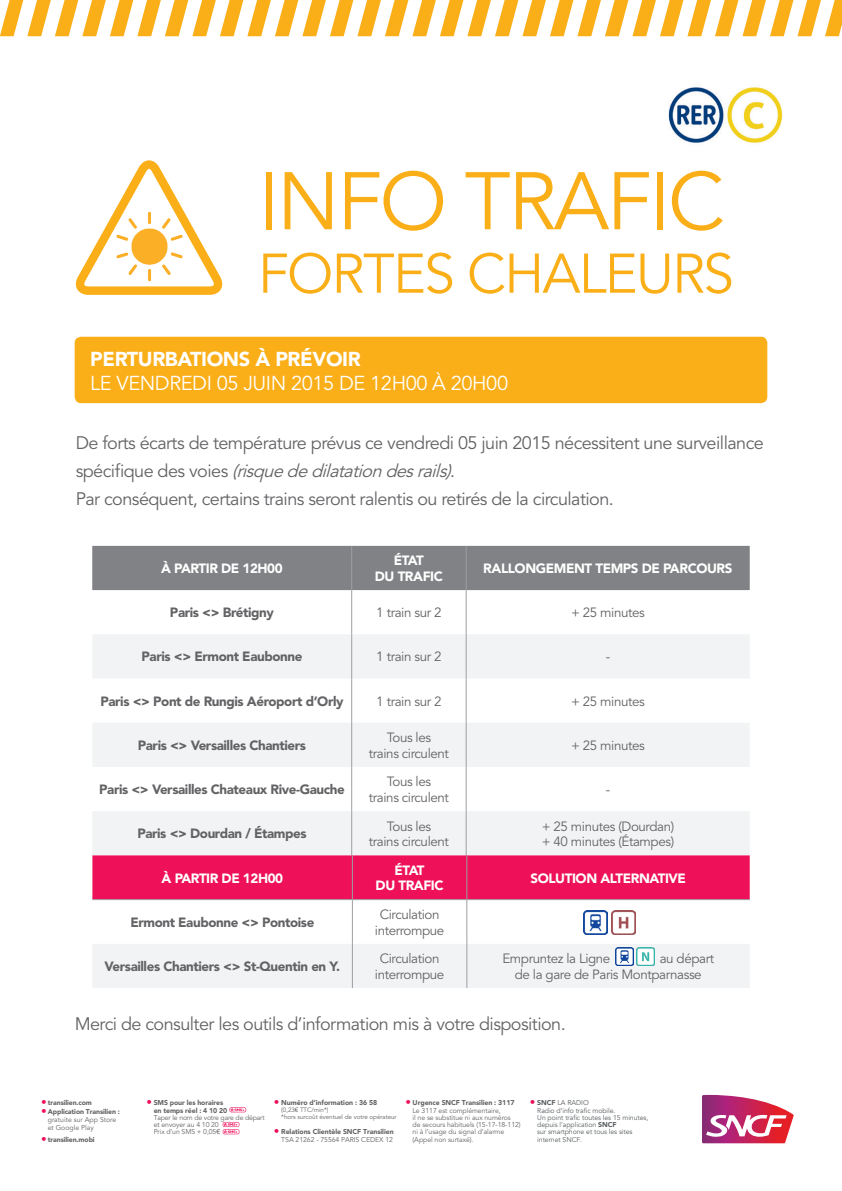
<style>
.page{position:relative;width:842px;height:1191px;background:#fff}
.page>*{position:absolute;margin:0;border:0;box-sizing:border-box;transform-origin:0 0}
.t1{font:20px "Avenir LT Std";letter-spacing:-.02em;color:#fff}
.t2{font:900 20px "Avenir LT Std";letter-spacing:-.02em;color:#fff}
.t3{font:18px/28px "Avenir LT Std";letter-spacing:-.03em;color:#636366}
.t4{font:13.4px/15.6px "Avenir LT Std";letter-spacing:-.03em;color:#636366;text-align:center}
.t5{font:900 13.4px "Avenir LT Std";letter-spacing:-.03em;color:#636366}
.t6{font:900 13.4px "Avenir LT Std";letter-spacing:-.03em;color:#fff}
.t7{font:7px/7.3px "Avenir";letter-spacing:-.01em;color:#636366}
.t8{font:900 7px/8.4px "Avenir";letter-spacing:-.01em;color:#636366}
.t9{font:7px/7.3px "Avenir LT Com";letter-spacing:-.01em;color:#595e61}
.t10{font:6.3px/6.8px "Avenir";letter-spacing:-.01em;color:#636366}
.s1{font-style:italic}
.s2{font-weight:400}
.s3{font-weight:900}
.s4{font-family:"Arial"}
.s5{font-family:"Avenir LT Std"}
</style>
<div class="page">
<div style="left:266px;top:172px;width:6px;height:57px;background:#faaf18"></div>
<svg style="left:285px;top:172px;width:47px;height:57px"></svg>
<svg style="left:345px;top:171px;width:98px;height:60px"></svg>
<svg style="left:466px;top:172px;width:44px;height:57px"></svg>
<svg style="left:516px;top:172px;width:133px;height:57px"></svg>
<div style="left:657px;top:172px;width:6px;height:57px;background:#faaf18"></div>
<svg style="left:672px;top:171px;width:51px;height:60px"></svg>
<svg style="left:263px;top:252px;width:68px;height:42px"></svg>
<svg style="left:337px;top:252px;width:115px;height:42px"></svg>
<svg style="left:470px;top:252px;width:199px;height:42px"></svg>
<svg style="left:677px;top:252px;width:54px;height:42px"></svg>
<svg style="left:75px;top:160px;width:148px;height:135px"></svg>
<img style="left:98px;top:195px;width:102px;height:100px">
<svg style="left:0;top:0;width:842px;height:36px"></svg>
<img style="left:668px;top:87px;width:115px;height:56px">
<div style="left:75px;top:337px;width:692px;height:66px;background:#faaf18;border-radius:6px"></div>
<svg style="left:223px;top:1122px;width:16px;height:12px"></svg>
<svg style="left:229px;top:1107px;width:17px;height:5px"></svg>
<svg style="left:702px;top:1095px;width:92px;height:48px"></svg>
<div style="left:92px;top:546px;width:658px;height:44px;background:#808285"></div>
<svg style="left:93px;top:634px;width:656px;height:221px;fill:#f2f3f4"></svg>
<hr style="left:351px;top:590px;width:1px;height:44px;background:#9d9fa2">
<hr style="left:466px;top:590px;width:1px;height:44px;background:#9d9fa2">
<hr style="left:351px;top:634px;width:1px;height:44px;background:#9d9fa2">
<hr style="left:466px;top:634px;width:1px;height:44px;background:#9d9fa2">
<hr style="left:351px;top:678px;width:1px;height:44px;background:#9d9fa2">
<hr style="left:466px;top:678px;width:1px;height:44px;background:#9d9fa2">
<hr style="left:351px;top:722px;width:1px;height:45px;background:#9d9fa2">
<hr style="left:466px;top:722px;width:1px;height:45px;background:#9d9fa2">
<hr style="left:351px;top:767px;width:1px;height:44px;background:#9d9fa2">
<hr style="left:466px;top:767px;width:1px;height:44px;background:#9d9fa2">
<hr style="left:351px;top:811px;width:1px;height:44px;background:#9d9fa2">
<hr style="left:466px;top:811px;width:1px;height:44px;background:#9d9fa2">
<hr style="left:351px;top:546px;width:1px;height:44px;background:#9d9fa2">
<hr style="left:466px;top:546px;width:1px;height:44px;background:#9d9fa2">
<div style="left:92px;top:855px;width:658px;height:44px;background:#ee1059"></div>
<div style="left:93px;top:943px;width:656px;height:45px;background:#f2f3f4"></div>
<hr style="left:352px;top:900px;width:1px;height:43px;background:#9d9fa2">
<hr style="left:466px;top:900px;width:1px;height:43px;background:#9d9fa2">
<hr style="left:352px;top:943px;width:1px;height:45px;background:#9d9fa2">
<hr style="left:466px;top:943px;width:1px;height:45px;background:#9d9fa2">
<hr style="left:92px;top:899px;width:260px;height:1px;background:#9d9fa2">
<hr style="left:352px;top:899px;width:115px;height:1px;background:#9d9fa2">
<hr style="left:467px;top:899px;width:283px;height:1px;background:#9d9fa2">
<hr style="left:352px;top:855px;width:1px;height:44px;background:#9d9fa2">
<hr style="left:466px;top:855px;width:1px;height:44px;background:#9d9fa2">
<img style="left:583px;top:911px;width:24px;height:24px">
<img style="left:611px;top:911px;width:24px;height:24px">
<img style="left:616px;top:947px;width:18px;height:18px">
<img style="left:637px;top:947px;width:18px;height:18px">
<p class="t2" style="left:90px;top:346px;width:272px">PERTURBATIONS À PRÉVOIR</p>
<p class="t1" style="left:90px;top:371px;width:419px">LE VENDREDI 05 JUIN 2015 DE 12H00 À 20H00</p>
<p class="t3" style="left:76px;top:429px;width:690px">De forts écarts de température prévus ce vendredi 05 juin 2015 nécessitent une surveillance s p é c i fi q u e d e s v o i e s <span class="s1">(risquededilatationdesrails).<br></span>Par conséquent, certains trains seront ralentis ou retirés de la circulation.</p>
<p class="t6" style="left:161px;top:560px;width:123px">À PARTIR DE 12H00</p>
<p class="t6" style="left:394px;top:552px;width:32px">ÉTAT</p>
<p class="t6" style="left:375px;top:568px;width:70px">DU TRAFIC</p>
<p class="t6" style="left:483px;top:560px;width:251px">RALLONGEMENT TEMPS DE PARCOURS</p>
<p class="t5" style="left:170px;top:604px;width:105px">Paris &lt;&gt; Brétigny</p>
<p class="t4" style="left:376px;top:605px;width:67px">1 train sur 2</p>
<p class="t4" style="left:571px;top:605px;width:75px">+ 25 minutes</p>
<p class="t5" style="left:142px;top:648px;width:162px">Paris &lt;&gt; Ermont Eaubonne</p>
<p class="t4" style="left:376px;top:649px;width:67px">1 train sur 2</p>
<p class="t4" style="left:606px;top:649px;width:6px">-</p>
<p class="t5" style="left:100px;top:693px;width:245px">Paris &lt;&gt; Pont de Rungis Aéroport d’Orly</p>
<p class="t4" style="left:376px;top:693px;width:67px">1 train sur 2</p>
<p class="t4" style="left:571px;top:693px;width:75px">+ 25 minutes</p>
<p class="t5" style="left:138px;top:737px;width:170px">Paris &lt;&gt; Versailles Chantiers</p>
<p class="t4" style="left:369px;top:730px;width:82px">Tous les<br>trains circulent</p>
<p class="t4" style="left:571px;top:738px;width:75px">+ 25 minutes</p>
<p class="t5" style="left:99px;top:781px;width:247px">Paris &lt;&gt; Versailles Chateaux Rive-Gauche</p>
<p class="t4" style="left:369px;top:774px;width:82px">Tous les<br>trains circulent</p>
<p class="t4" style="left:606px;top:782px;width:6px">-</p>
<p class="t5" style="left:137px;top:825px;width:171px">Paris &lt;&gt; Dourdan / Étampes</p>
<p class="t4" style="left:369px;top:818px;width:82px">Tous les<br>trains circulent</p>
<p class="t4" style="left:542px;top:818px;width:134px">+ 25 minutes (Dourdan)</p>
<p class="t4" style="left:542px;top:834px;width:134px">+ 40 minutes (Étampes)</p>
<p class="t6" style="left:162px;top:869px;width:123px">À PARTIR DE 12H00</p>
<p class="t6" style="left:395px;top:862px;width:32px">ÉTAT</p>
<p class="t6" style="left:376px;top:877px;width:70px">DU TRAFIC</p>
<p class="t5" style="left:130px;top:914px;width:186px">Ermont Eaubonne &lt;&gt; Pontoise</p>
<p class="t4" style="left:375px;top:907px;width:71px">Circulation interrompue</p>
<p class="t5" style="left:105px;top:958px;width:237px">Versailles Chantiers &lt;&gt; St-Quentin en Y.</p>
<p class="t4" style="left:380px;top:951px;width:61px">Circulation</p>
<p class="t4" style="left:375px;top:966px;width:71px">interrompue</p>
<p class="t6" style="left:530px;top:869px;width:157px">SOLUTION ALTERNATIVE</p>
<p class="t4" style="left:502px;top:951px;width:110px">Empruntez la Ligne</p>
<p class="t4" style="left:515px;top:951px;width:201px;text-align:left;text-indent:145px">au départ de la gare de Paris Montparnasse</p>
<p class="t3" style="left:75px;top:1010px;width:493px">Merci de consulter les outils d’information mis à votre disposition.</p>
<p class="t8" style="left:48px;top:1098px;width:74px">transilien.com<br>Application Transilien : <span class="s2">gratuite sur App Store et Google Play</span></p>
<p class="t8" style="left:48px;top:1135px;width:48px">transilien.mobi</p>
<p class="t7" style="left:154px;top:1099px;width:112px"><span class="s3">SMS pour les horaires<br>en temps réel : 4 10 20<br></span>Taper le nom de votre gare de départ et envoyer au 4 10 20<br>Prix d’un SMS + 0,05<span class="s4">€</span></p>
<p class="t8" style="left:281px;top:1098px;width:97px">Numéro d’information : 36 58</p>
<p class="t10" style="left:281px;top:1106px;width:117px">(0,23<span class="s4">€</span> TTC/min*)<br>*hors surcoût éventuel de votre opérateur</p>
<p class="t8" style="left:281px;top:1127px;width:114px;line-height:7.9px">Relations Clientèle SNCF Transilien<br><span class="s2">TSA 21262 - 75564 PARIS CEDEX 12</span></p>
<p class="t7" style="left:413px;top:1099px;width:110px"><span class="s3">Urgence SNCF Transilien : 3117<br></span>Le 3117 est complémentaire,<br>il ne se substitue ni aux numéros<br>de secours habituels (15-17-18-112) ni à l’usage du signal d’alarme (Appel non surtaxé).</p>
<p class="t9" style="left:537px;top:1099px;width:113px"><span class="s3">SNCF</span> <span class="s5">LA RADIO<br></span>Radio d’info trafic mobile.<br>Un point trafic toutes les 15 minutes, depuis l’application <span class="s3">SNCF<br></span>sur smartphone et tous les sites internet SNCF.</p>
</div>
